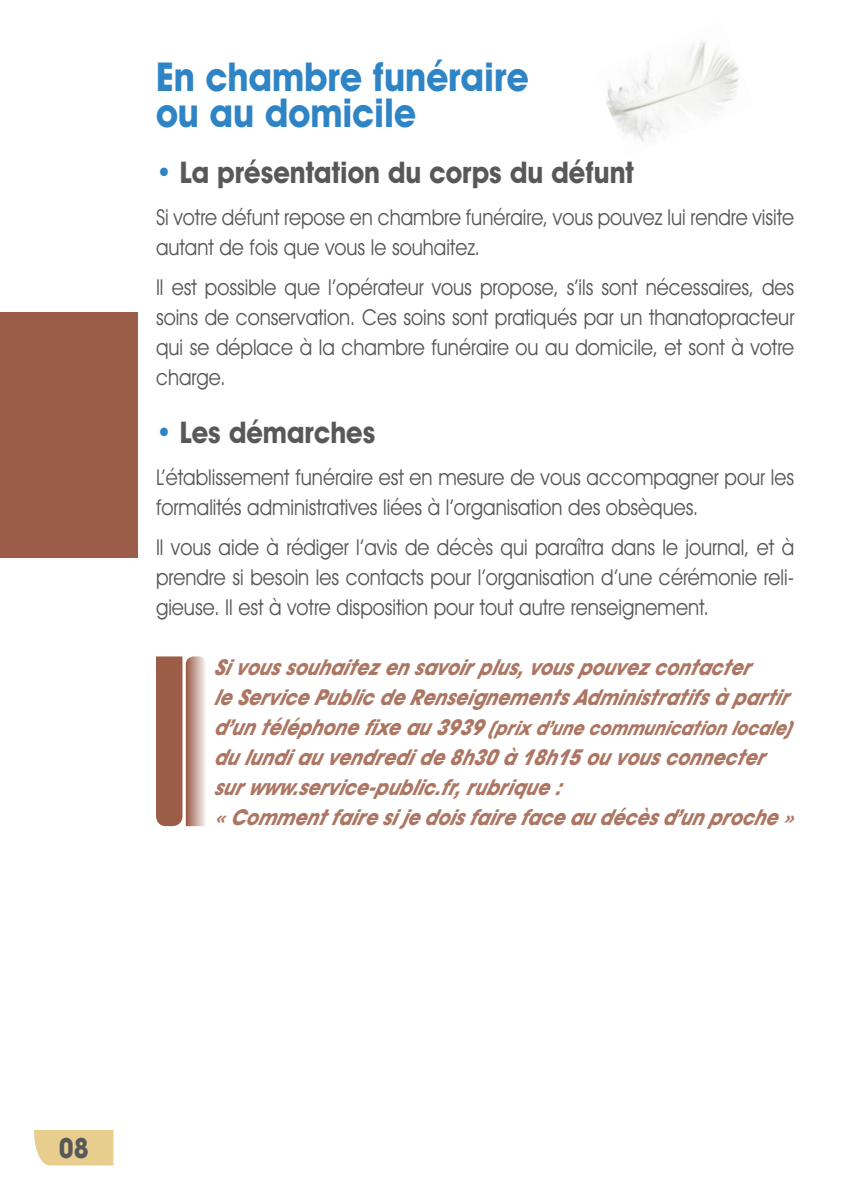
<style>
.page{position:relative;width:851px;height:1191px;background:#fff}
.page>*{position:absolute;margin:0;border:0;box-sizing:border-box;transform-origin:0 0}
.t1{font:700 40px/36px "Avant Garde IT Cby BT";color:#2e84c5;scale:.9 1}
.t2{font:700 30px "Avant Garde IT Cby BT";color:#57585a;scale:.9 1}
.t3{font:700 28px "Avant Garde IT Cby BT";color:#57585a;scale:.9 1}
.t4{font:22px/30px "Avant Garde IT Cby BT";color:#57585a;scale:.9 1}
.t5{font:italic 700 22px/30px "Avant Garde IT Cby BT";color:#ad7663;scale:.9 1}
.t6{font:italic 700 20px "Avant Garde IT Cby BT";color:#ad7663;scale:.9 1}
.s1{color:#2e84c5}
.s2{font-size:22px}
</style>
<div class="page">
<div style="left:34px;top:1130px;width:79px;height:35px;background:#e8ce8e"></div>
<div style="left:0;top:312px;width:137px;height:245px;background:#9b5d48"></div>
<svg style="left:156px;top:656px;width:49px;height:170px;background:#b38575"></svg>
<img style="left:606px;top:41px;width:133px;height:101px">
<h1 class="t1" style="left:156px;top:58px;width:415px">En chambre funéraire ou au domicile</h1>
<h2 class="t2" style="left:156px;top:154px;width:532px"><span class="s1">•</span> La présentation du corps du défunt</h2>
<p class="t4" style="left:156px;top:202px;width:710px">Si votre défunt repose en chambre funéraire, vous pouvez lui rendre visite autant de fois que vous le souhaitez.</p>
<p class="t4" style="left:156px;top:272px;width:710px;text-align:justify">Il est possible que l’opérateur vous propose, s’ils sont nécessaires, des soins de conservation. Ces soins sont pratiqués par un thanatopracteur qui se déplace à la chambre funéraire ou au domicile, et sont à votre charge.</p>
<h2 class="t2" style="left:156px;top:414px;width:245px"><span class="s1">•</span> Les démarches</h2>
<p class="t4" style="left:156px;top:462px;width:710px">L’établissement funéraire est en mesure de vous accompagner pour les formalités administratives liées à l’organisation des obsèques.</p>
<p class="t4" style="left:156px;top:532px;width:710px;text-align:justify">Il vous aide à rédiger l’avis de décès qui paraîtra dans le journal, et à prendre si besoin les contacts pour l’organisation d’une cérémonie reli&shy;gieuse. Il est à votre disposition pour tout autre renseignement.</p>
<p class="t5" style="left:214px;top:652px;width:647px">Sivoussouhaitezensavoirplus, vousp ouvezcontacter leServicePublicdeRenseignementsAdministratifsàp artir</p>
<p class="t6" style="left:214px;top:716px;width:643px"><span class="s2">d’untéléphonefixeau3939</span>(prix d’unecommunicationlocale)</p>
<p class="t5" style="left:214px;top:742px;width:653px">dulundiauvendredide8h30à18h15ouvousconnecter surwww.service-p ublic.fr, rubrique: «Commentfairesijedoisfairefaceaudécèsd’unproche»</p>
<p class="t3" style="left:59px;top:1130px;width:35px">08</p>
</div>
